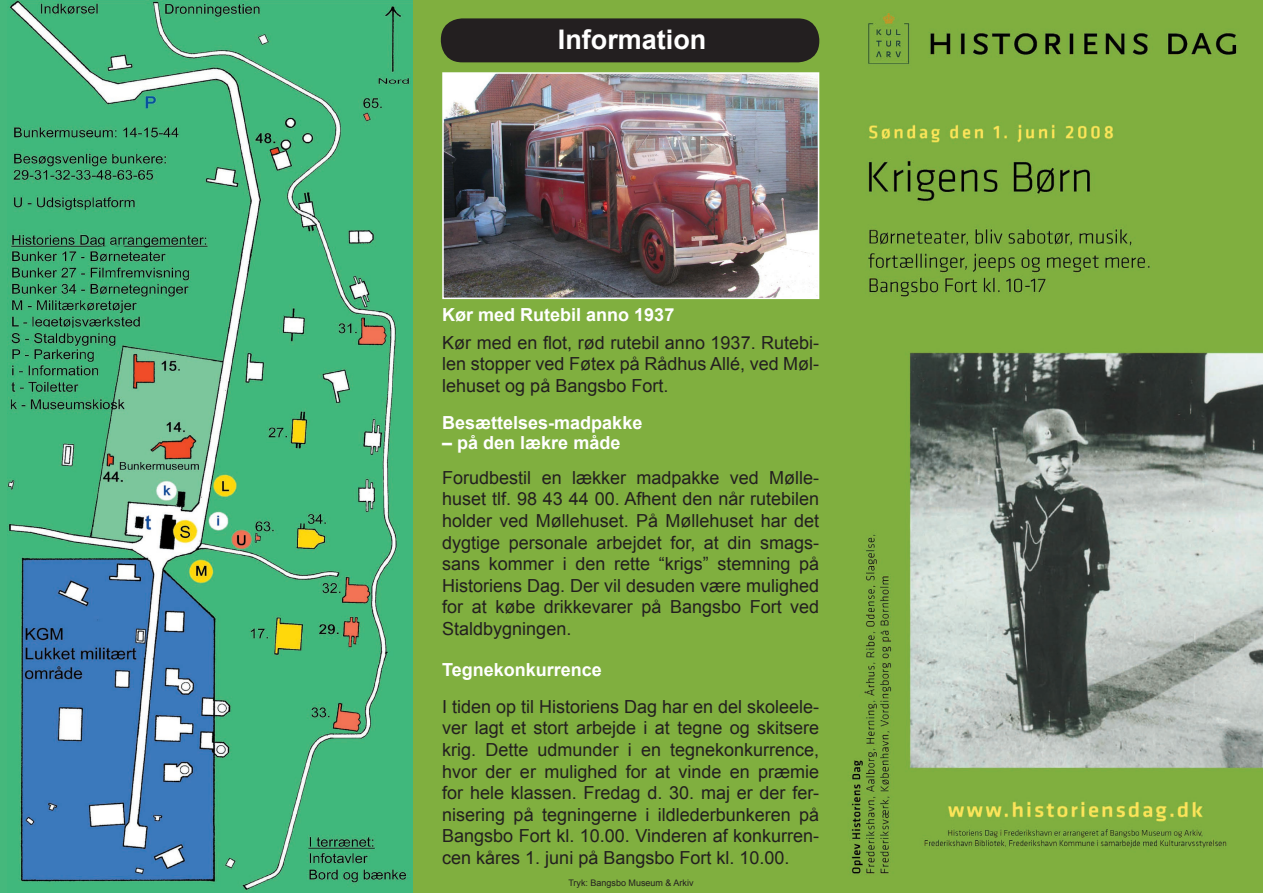
<style>
.page{position:relative;width:1263px;height:893px;background:#fff}
.page>*{position:absolute;margin:0;border:0;box-sizing:border-box;transform-origin:0 0}
.t1{font:700 27px "Arial";color:#fff}
.t2{font:18px/21.6px "Arial";color:#231f20;text-align:justify}
.t3{font:700 18px "Arial";color:#fff}
.t4{font:9px "Arial";color:#231f20}
</style>
<div class="page">
<div style="left:412px;top:0;width:851px;height:893px;background:#80af3f"></div>
<img style="left:851px;top:13px;width:412px;height:861px">
<div style="left:1248px;top:777px;width:15px;height:116px;background:#80af3f"></div>
<svg style="left:441px;top:18px;width:378px;height:44px;background:#282821"></svg>
<div style="left:456px;top:30px;width:352px;height:25px;background:#231f20"></div>
<img style="left:445px;top:75px;width:371px;height:221px">
<div style="left:442px;top:72px;width:377px;height:227px;border:2px solid #fff"></div>
<img style="left:7px;top:0;width:405px;height:893px">
<h1 class="t1" style="left:558px;top:22px;width:150px">Information</h1>
<p class="t3" style="left:442px;top:303px;width:234px">Kør med Rutebil anno 1937</p>
<p class="t2" style="left:442px;top:332px;width:379px">Kør med en flot, rød rutebil anno 1937. Rutebi&shy;len stopper ved Føtex på Rådhus Allé, ved Møl&shy;lehuset og på Bangsbo Fort.</p>
<p class="t3" style="left:442px;top:410px;width:202px">Besættelses-madpakke</p>
<p class="t3" style="left:442px;top:430px;width:180px">– på den lækre måde</p>
<p class="t2" style="left:442px;top:467px;width:379px">Forudbestil en lækker madpakke ved Mølle&shy;huset tlf. 98 43 44 00. Afhent den når rutebilen holder ved Møllehuset. På Møllehuset har det dygtige personale arbejdet for, at din smags&shy;sans kommer i den rette “krigs” stemning på Historiens Dag. Der vil desuden være mulighed for at købe drikkevarer på Bangsbo Fort ved Staldbygningen.</p>
<p class="t3" style="left:442px;top:658px;width:161px">Tegnekonkurrence</p>
<p class="t2" style="left:442px;top:696px;width:379px">I tiden op til Historiens Dag har en del skoleele&shy;ver lagt et stort arbejde i at tegne og skitsere krig. Dette udmunder i en tegnekonkurrence, hvor der er mulighed for at vinde en præmie for hele klassen. Fredag d. 30. maj er der fer&shy;nisering på tegningerne i ildlederbunkeren på Bangsbo Fort kl. 10.00. Vinderen af konkurren&shy;cen kåres 1. juni på Bangsbo Fort kl. 10.00.</p>
<p class="t4" style="left:568px;top:877px;width:127px">Tryk: Bangsbo Museum &amp; Arkiv</p>
</div>
